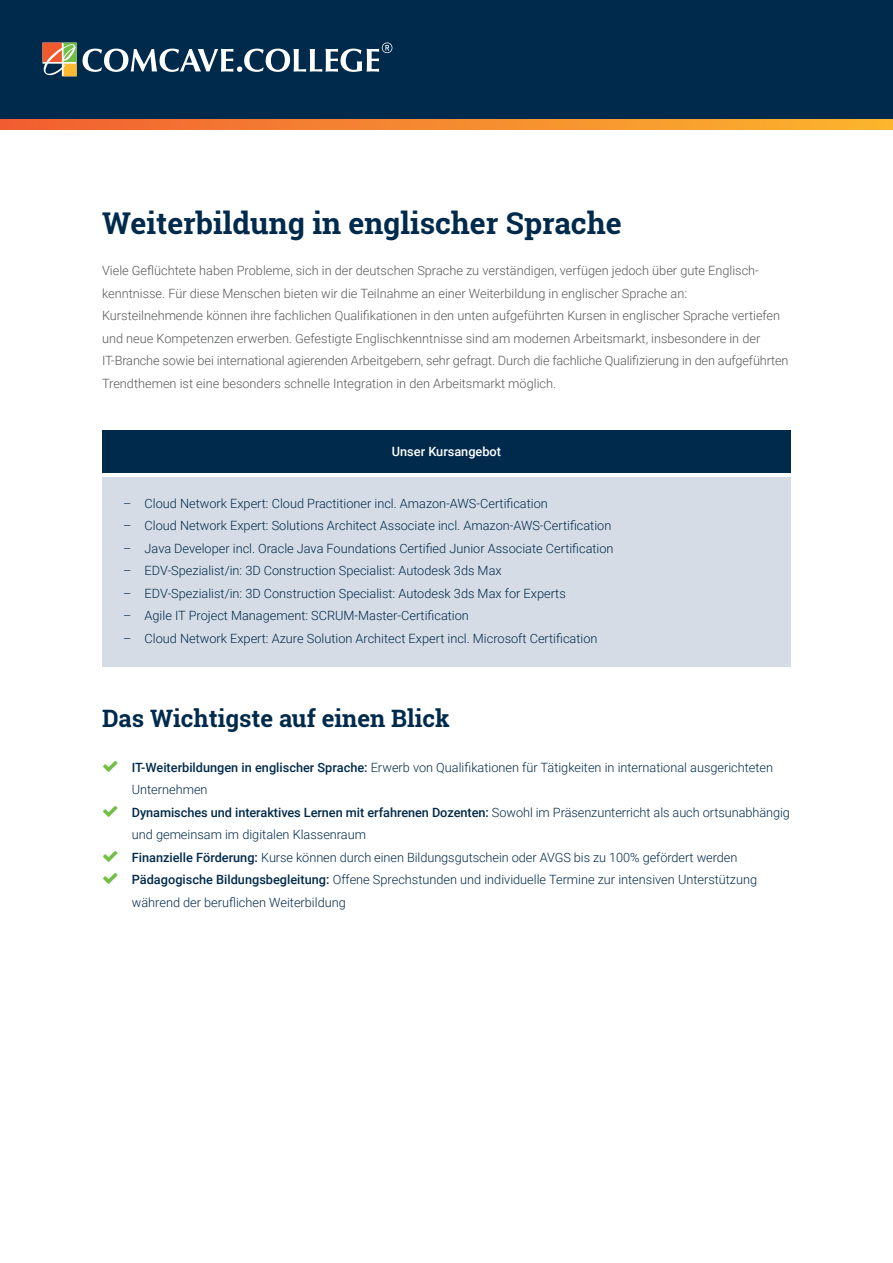
<style>
.page{position:relative;width:893px;height:1263px;background:#fff}
.page>*{position:absolute;margin:0;border:0;box-sizing:border-box;transform-origin:0 0}
.t1{font:700 30px "Roboto Slab";color:#002a4b}
.t2{font:700 24px "Roboto Slab";color:#002a4b}
.t3{font:300 12.75px/22.5px "Roboto";color:#002a4b}
.t4{font:300 12.75px/22.5px "Roboto";color:#57585a}
.t5{font:500 12.75px "Roboto";color:#fff}
.s1{font-weight:500}
</style>
<div class="page">
<div style="left:102px;top:477px;width:689px;height:190px;background:#d5dce5"></div>
<div style="left:102px;top:430px;width:689px;height:43px;background:#002a4b"></div>
<div style="left:0;top:0;width:893px;height:119px;background:#002a4b"></div>
<svg style="left:0;top:119px;width:893px;height:11px;background:#f58a2f"></svg>
<svg style="left:83px;top:43px;width:309px;height:29px"></svg>
<svg style="left:43px;top:43px;width:34px;height:33px"></svg>
<h1 class="t1" style="left:102px;top:202px;width:521px">Weiterbildung in englischer Sprache</h1>
<p class="t4" style="left:102px;top:259px;width:688px">Viele Geflüchtete haben Probleme, sich in der deutschen Sprache zu verständigen, verfügen jedoch über gute Englisch&shy;kenntnisse. Für diese Menschen bieten wir die Teilnahme an einer Weiterbildung in englischer Sprache an:<br>Kursteilnehmende können ihre fachlichen Qualifikationen in den unten aufgeführten Kursen in englischer Sprache vertiefen und neue Kompetenzen erwerben. Gefestigte Englischkenntnisse sind am modernen Arbeitsmarkt, insbesondere in der IT-Branche sowie bei international agierenden Arbeitgebern, sehr gefragt. Durch die fachliche Qualifizierung in den aufgeführten Trendthemen ist eine besonders schnelle Integration in den Arbeitsmarkt möglich.</p>
<p class="t5" style="left:392px;top:443px;width:111px">Unser Kursangebot</p>
<p class="t3" style="left:123px;top:491px;width:426px">– Cloud Network Expert: Cloud Practitioner incl. Amazon-AWS-Certification</p>
<p class="t3" style="left:123px;top:514px;width:490px">– Cloud Network Expert: Solutions Architect Associate incl. Amazon-AWS-Certification</p>
<p class="t3" style="left:123px;top:536px;width:492px">– Java Developer incl. Oracle Java Foundations Certified Junior Associate Certification</p>
<p class="t3" style="left:123px;top:559px;width:380px">– EDV-Spezialist/in: 3D Construction Specialist: Autodesk 3ds Max</p>
<p class="t3" style="left:123px;top:581px;width:444px">– EDV-Spezialist/in: 3D Construction Specialist: Autodesk 3ds Max for Experts</p>
<p class="t3" style="left:123px;top:604px;width:347px">– Agile IT Project Management: SCRUM-Master-Certification</p>
<p class="t3" style="left:123px;top:626px;width:476px">– Cloud Network Expert: Azure Solution Architect Expert incl. Microsoft Certification</p>
<h2 class="t2" style="left:102px;top:701px;width:349px">Das Wichtigste auf einen Blick</h2>
<p class="t3" style="left:132px;top:755px;width:660px"><span class="s1">IT-Weiterbildungen in englischer Sprache:</span> Erwerb von Qualifikationen für Tätigkeiten in international ausgerichteten Unternehmen<br><span class="s1">Dynamisches und interaktives Lernen mit erfahrenen Dozenten:</span> Sowohl im Präsenzunterricht als auch ortsunabhängig und gemeinsam im digitalen Klassenraum<br><span class="s1">Finanzielle Förderung:</span> Kurse können durch einen Bildungsgutschein oder AVGS bis zu 100% gefördert werden <span class="s1">Pädagogische Bildungsbegleitung:</span> Offene Sprechstunden und individuelle Termine zur intensiven Unterstützung während der beruflichen Weiterbildung</p>
</div>
